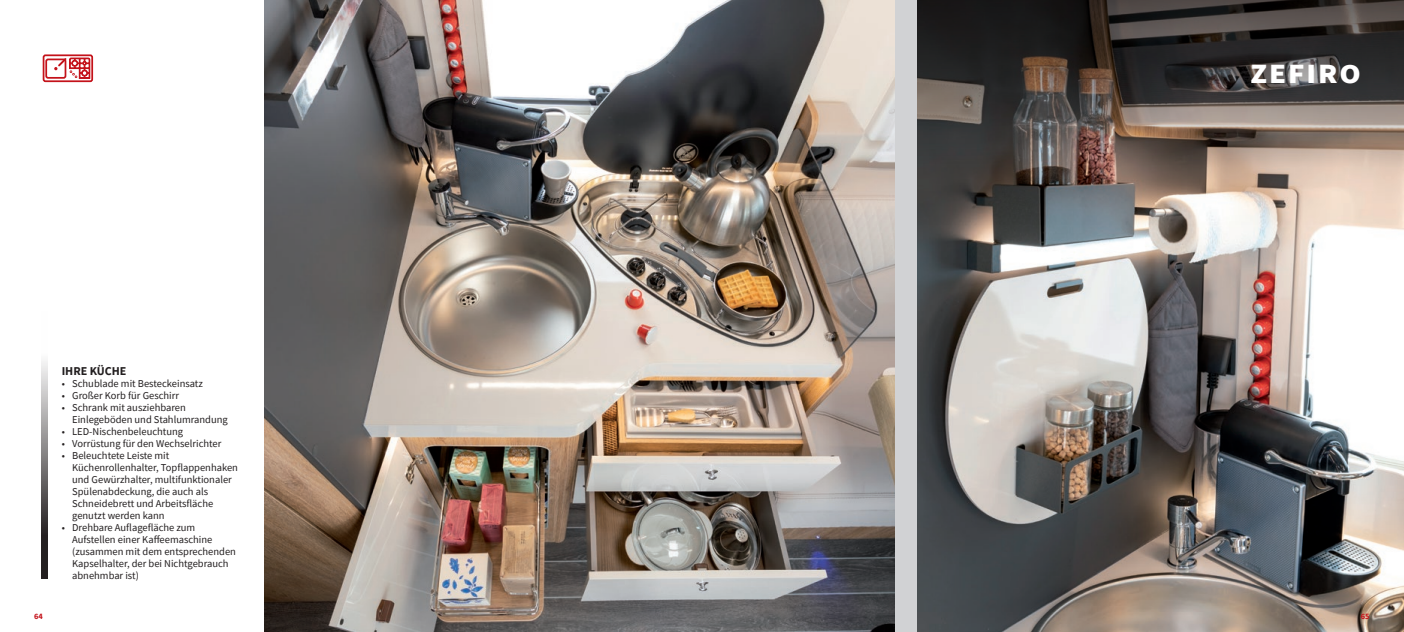
<style>
.page{position:relative;width:1404px;height:632px;background:#fff}
.page>*{position:absolute;margin:0;border:0;box-sizing:border-box;transform-origin:0 0}
.t1{font:900 27.75px "Source Sans Pro";letter-spacing:.06em;color:#fff;scale:1.11 1}
.t2{font:700 12px "Source Sans Pro";color:#231f20}
.t3{font:10.5px/12px "Source Sans Pro";color:#231f20}
.t4{font:700 8.25px "Source Sans Pro";color:#c4121a}
</style>
<div class="page">
<img style="left:265px;top:0;width:1138px;height:631px">
<svg style="left:916px;top:0;width:487px;height:224px;background:#625954"></svg>
<div style="left:895px;top:0;width:21px;height:631px;background:#d1d2d4"></div>
<div style="left:45px;top:58px;width:21px;height:21px;border:2px solid #c4121a;border-radius:2px"></div>
<svg style="left:54px;top:57px;width:36px;height:22px"></svg>
<div style="left:43px;top:54px;width:50px;height:28px;border:2px solid #c4121a;border-radius:2px"></div>
<svg style="left:41px;top:361px;width:7px;height:217px;background:#777475"></svg>
<p class="t4" style="left:34px;top:610px;width:10px">64</p>
<p class="t2" style="left:62px;top:362px;width:66px">IHRE KÜCHE</p>
<p class="t3" style="left:62px;top:377px;width:143px">• Schublade mit Besteckeinsatz</p>
<p class="t3" style="left:62px;top:389px;width:119px">• Großer Korb für Geschirr</p>
<p class="t3" style="left:72px;top:401px;width:157px;text-indent:-10px">• Schrank mit ausziehbaren<br>Einlegeböden und Stahlumrandung</p>
<p class="t3" style="left:62px;top:425px;width:123px">• LED-Nischenbeleuchtung</p>
<p class="t3" style="left:62px;top:437px;width:161px">• Vorrüstung für den Wechselrichter</p>
<p class="t3" style="left:72px;top:449px;width:167px;text-indent:-10px">• Beleuchtete Leiste mit<br>Küchenrollenhalter, Topflappenhaken und Gewürzhalter, multifunktionaler<br>Spülenabdeckung, die auch als<br>Schneidebrett und Arbeitsfläche genutzt werden kann</p>
<p class="t3" style="left:72px;top:521px;width:165px;text-indent:-10px">• Drehbare Auflagefläche zum<br>Aufstellen einer Kaffeemaschine (zusammen mit dem entsprechenden<br>Kapselhalter, der bei Nichtgebrauch abnehmbar ist)</p>
<p class="t1" style="left:1250px;top:54px;width:101px">ZEFIRO</p>
<p class="t4" style="left:1360px;top:610px;width:10px">65</p>
</div>
